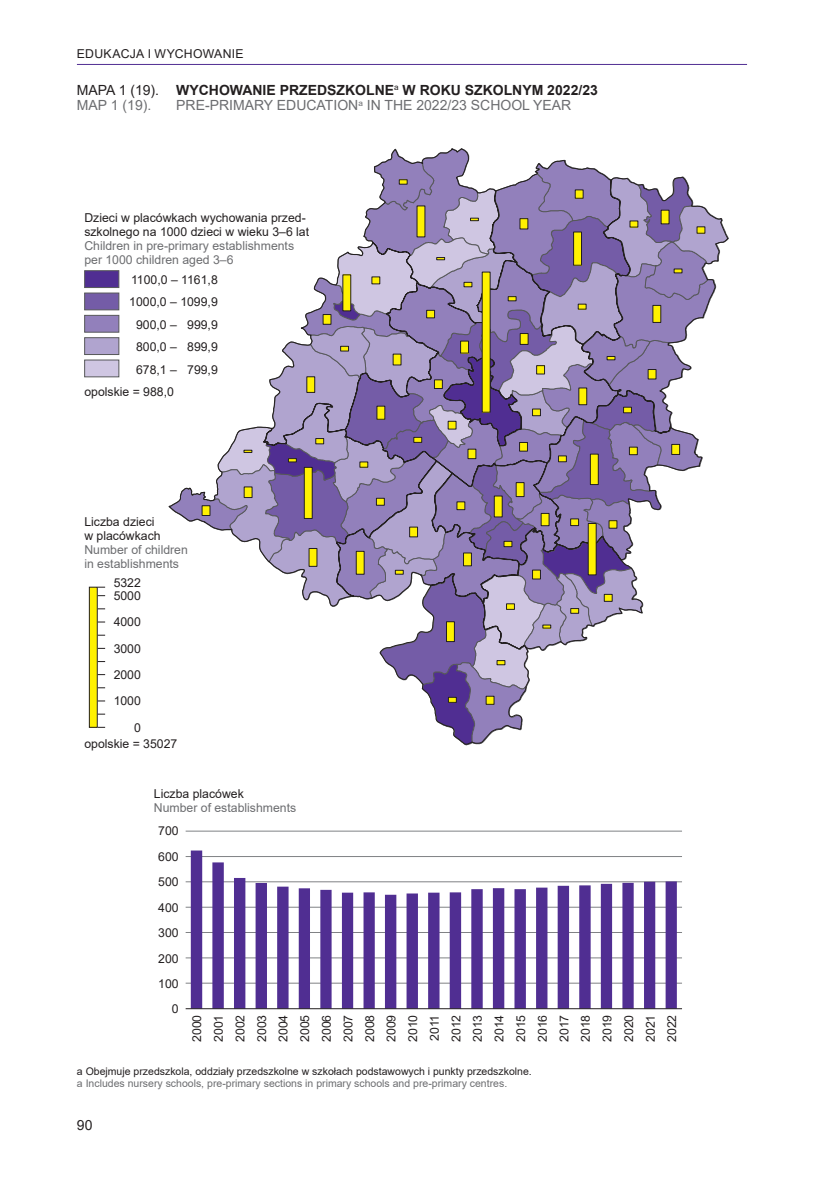
<style>
.page{position:relative;width:824px;height:1181px;background:#fff}
.page>*{position:absolute;margin:0;border:0;box-sizing:border-box;transform-origin:0 0}
.Tytuł_wykresu_mapy_p{font:700 14px "Arial";color:#231f20}
.Tytuł_wykresu_mapy_a{font:14px "Arial";color:#6c6d70}
.t1{font:14px "Arial";color:#231f20}
.legenda_pl{font:12.25px/14px "Arial";color:#231f20}
.legenda_ang{font:12.25px/14px "Arial";color:#6c6d70}
.legenda_pl_-_do_praw{font:12.25px "Arial";color:#231f20}
.tytuł_mały_ang{font:12.25px "Arial";color:#6c6d70}
.legenda_pl-2{font:12.25px "Arial";letter-spacing:.02em;color:#231f20}
.tytuł_mały_pl{font:12.25px "Arial";color:#231f20}
.Notka_pl{font:10.5px "Arial";color:#231f20}
.Notka_ang{font:10.5px "Arial";color:#6c6d70}
.s1{font-weight:400}
</style>
<div class="page">
<hr style="left:77px;top:64px;width:670px;height:1px;background:#502e92">
<div style="left:84px;top:270px;width:35px;height:18px;background:#502e92;border:1px solid #57585a"></div>
<div style="left:84px;top:293px;width:35px;height:17px;background:#745ca7;border:1px solid #57585a"></div>
<div style="left:84px;top:315px;width:35px;height:17px;background:#9280bb;border:1px solid #57585a"></div>
<div style="left:84px;top:337px;width:35px;height:18px;background:#b0a4cf;border:1px solid #57585a"></div>
<div style="left:84px;top:360px;width:35px;height:17px;background:#cfc6e2;border:1px solid #57585a"></div>
<svg style="left:168px;top:148px;width:560px;height:597px"></svg>
<div style="left:482px;top:272px;width:8px;height:140px;background:#fff101"></div>
<div style="left:482px;top:272px;width:8px;height:140px;border:1px solid #231f20"></div>
<div style="left:588px;top:523px;width:8px;height:52px;background:#fff101"></div>
<div style="left:588px;top:523px;width:8px;height:52px;border:1px solid #231f20"></div>
<div style="left:89px;top:587px;width:8px;height:140px;background:#fff101"></div>
<div style="left:89px;top:587px;width:8px;height:140px;border:1px solid #231f20"></div>
<hr style="left:186px;top:983px;width:496px;height:1px;background:#808285">
<hr style="left:186px;top:957px;width:496px;height:1px;background:#808285">
<hr style="left:186px;top:932px;width:496px;height:1px;background:#808285">
<hr style="left:186px;top:907px;width:496px;height:1px;background:#808285">
<hr style="left:186px;top:881px;width:496px;height:1px;background:#808285">
<hr style="left:186px;top:856px;width:496px;height:1px;background:#808285">
<hr style="left:186px;top:831px;width:496px;height:1px;background:#808285">
<svg style="left:191px;top:850px;width:485px;height:158px"></svg>
<hr style="left:186px;top:1008px;width:496px;height:1px;background:#231f20">
<p class="legenda_pl-2" style="left:77px;top:45px;width:168px">EDUKACJA I WYCHOWANIE</p>
<p class="Tytuł_wykresu_mapy_p" style="left:77px;top:80px;width:522px"><span class="s1">MAPA 1 (19).</span> WYCHOWANIE PRZEDSZKOLNE<sup>a</sup> W ROKU SZKOLNYM 2022/23</p>
<p class="Tytuł_wykresu_mapy_a" style="left:77px;top:96px;width:76px">MAP 1 (19).</p>
<p class="Tytuł_wykresu_mapy_a" style="left:176px;top:96px;width:396px">PRE-PRIMARY EDUCATION<sup>a</sup> IN THE 2022/23 SCHOOL YEAR</p>
<p class="legenda_pl" style="left:84px;top:210px;width:226px">Dzieci w placówkach wychowania przed&shy;szkolnego na 1000 dzieci w wieku 3–6 lat</p>
<p class="legenda_ang" style="left:84px;top:238px;width:211px">Children in pre-primary establishments per 1000 children aged 3–6</p>
<p class="legenda_pl_-_do_praw" style="left:131px;top:271px;width:88px">1100,0 – 1161,8</p>
<p class="legenda_pl_-_do_praw" style="left:129px;top:293px;width:90px">1000,0 – 1099,9</p>
<p class="legenda_pl_-_do_praw" style="left:136px;top:316px;width:83px">900,0 – 999,9</p>
<p class="legenda_pl_-_do_praw" style="left:136px;top:339px;width:83px">800,0 – 899,9</p>
<p class="legenda_pl_-_do_praw" style="left:136px;top:361px;width:83px">678,1 – 799,9</p>
<p class="legenda_pl" style="left:84px;top:384px;width:91px">opolskie = 988,0</p>
<p class="legenda_pl" style="left:84px;top:515px;width:78px">Liczba dzieci w placówkach</p>
<p class="legenda_ang" style="left:84px;top:543px;width:105px">Number of children</p>
<p class="legenda_ang" style="left:84px;top:557px;width:96px">in establishments</p>
<p class="legenda_pl_-_do_praw" style="left:114px;top:574px;width:29px">5322</p>
<p class="legenda_pl_-_do_praw" style="left:114px;top:587px;width:29px">5000</p>
<p class="legenda_pl_-_do_praw" style="left:114px;top:614px;width:29px">4000</p>
<p class="legenda_pl_-_do_praw" style="left:114px;top:640px;width:29px">3000</p>
<p class="legenda_pl_-_do_praw" style="left:114px;top:666px;width:29px">2000</p>
<p class="legenda_pl_-_do_praw" style="left:114px;top:692px;width:29px">1000</p>
<p class="legenda_pl_-_do_praw" style="left:134px;top:719px;width:8px">0</p>
<p class="legenda_pl" style="left:84px;top:737px;width:94px">opolskie = 35027</p>
<p class="tytuł_mały_pl" style="left:154px;top:785px;width:91px">Liczba placówek</p>
<p class="tytuł_mały_ang" style="left:154px;top:799px;width:144px">Number of establishments</p>
<p class="legenda_pl" style="left:158px;top:824px;width:22px">700</p>
<p class="legenda_pl" style="left:158px;top:849px;width:22px">600</p>
<p class="legenda_pl" style="left:158px;top:875px;width:22px">500</p>
<p class="legenda_pl" style="left:158px;top:900px;width:22px">400</p>
<p class="legenda_pl" style="left:158px;top:925px;width:22px">300</p>
<p class="legenda_pl" style="left:158px;top:951px;width:22px">200</p>
<p class="legenda_pl" style="left:158px;top:976px;width:22px">100</p>
<p class="legenda_pl" style="left:172px;top:1002px;width:8px">0</p>
<p class="legenda_pl" style="left:190px;top:1042px;width:29px;rotate:-90deg">2000</p>
<p class="legenda_pl" style="left:211px;top:1042px;width:29px;rotate:-90deg">2001</p>
<p class="legenda_pl" style="left:233px;top:1042px;width:29px;rotate:-90deg">2002</p>
<p class="legenda_pl" style="left:255px;top:1042px;width:29px;rotate:-90deg">2003</p>
<p class="legenda_pl" style="left:276px;top:1042px;width:29px;rotate:-90deg">2004</p>
<p class="legenda_pl" style="left:298px;top:1042px;width:29px;rotate:-90deg">2005</p>
<p class="legenda_pl" style="left:319px;top:1042px;width:29px;rotate:-90deg">2006</p>
<p class="legenda_pl" style="left:341px;top:1042px;width:29px;rotate:-90deg">2007</p>
<p class="legenda_pl" style="left:362px;top:1042px;width:29px;rotate:-90deg">2008</p>
<p class="legenda_pl" style="left:384px;top:1042px;width:29px;rotate:-90deg">2009</p>
<p class="legenda_pl" style="left:406px;top:1042px;width:29px;rotate:-90deg">2010</p>
<p class="legenda_pl" style="left:427px;top:1041px;width:28px;rotate:-90deg">2011</p>
<p class="legenda_pl" style="left:449px;top:1042px;width:29px;rotate:-90deg">2012</p>
<p class="legenda_pl" style="left:470px;top:1042px;width:29px;rotate:-90deg">2013</p>
<p class="legenda_pl" style="left:492px;top:1042px;width:29px;rotate:-90deg">2014</p>
<p class="legenda_pl" style="left:513px;top:1042px;width:29px;rotate:-90deg">2015</p>
<p class="legenda_pl" style="left:535px;top:1042px;width:29px;rotate:-90deg">2016</p>
<p class="legenda_pl" style="left:557px;top:1042px;width:29px;rotate:-90deg">2017</p>
<p class="legenda_pl" style="left:578px;top:1042px;width:29px;rotate:-90deg">2018</p>
<p class="legenda_pl" style="left:600px;top:1042px;width:29px;rotate:-90deg">2019</p>
<p class="legenda_pl" style="left:621px;top:1042px;width:29px;rotate:-90deg">2020</p>
<p class="legenda_pl" style="left:643px;top:1042px;width:29px;rotate:-90deg">2021</p>
<p class="legenda_pl" style="left:665px;top:1042px;width:29px;rotate:-90deg">2022</p>
<p class="Notka_pl" style="left:77px;top:1063px;width:456px">a Obejmuje przedszkola, oddziały przedszkolne w szkołach podstawowych i punkty przedszkolne.</p>
<p class="Notka_ang" style="left:77px;top:1076px;width:432px">a Includes nursery schools, pre-primary sections in primary schools and pre-primary centres.</p>
<p class="t1" style="left:77px;top:1115px;width:17px">90</p>
</div>
